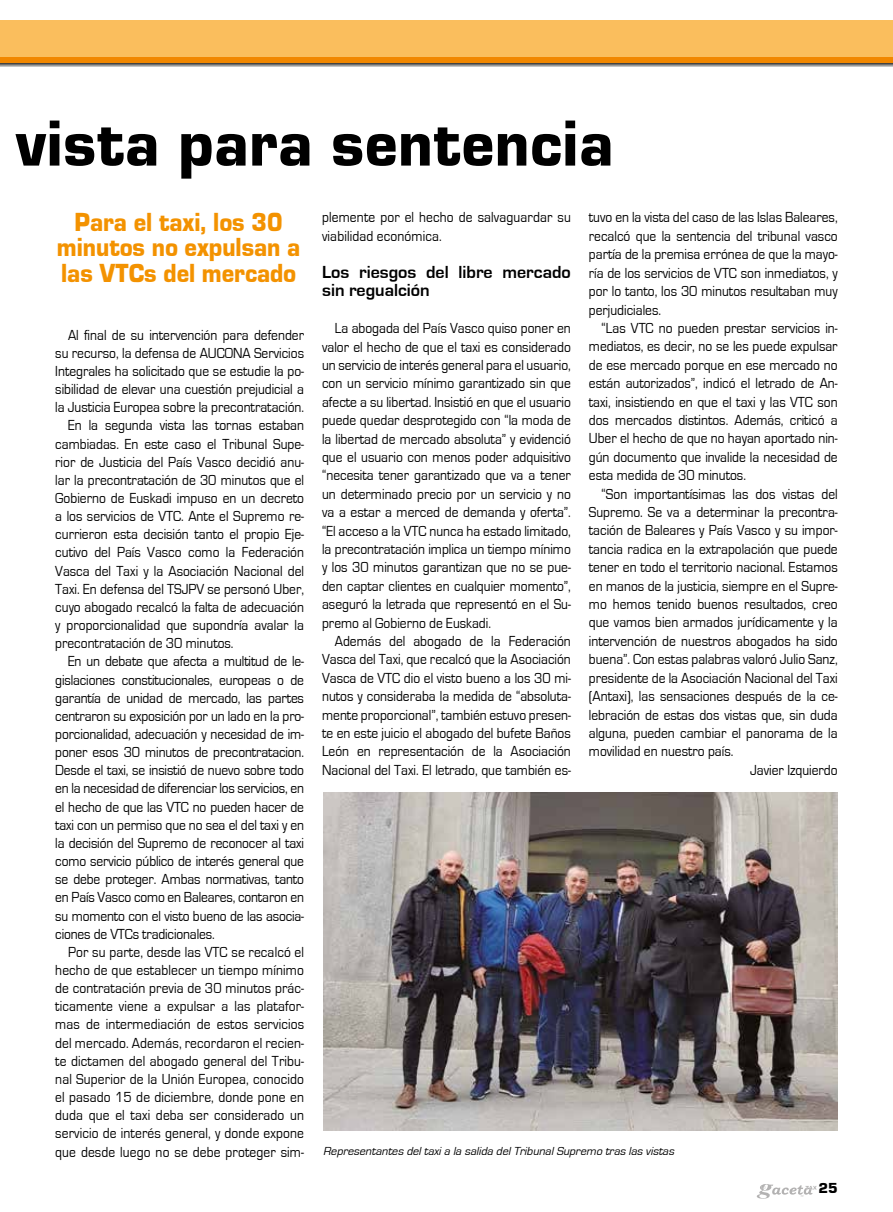
<style>
.page{position:relative;width:893px;height:1212px;background:#fff}
.page>*{position:absolute;margin:0;border:0;box-sizing:border-box;transform-origin:0 0}
.t1{font:900 67.5px "Eurostile";letter-spacing:.01em;color:#000;scale:.95 1}
.t2{font:900 27px/25.5px "Eurostile";color:#f39200;text-align:center;scale:.9 1}
.t3{font:700 18px/18.5px "Eurostile";color:#000}
.t4{font:15px/18.5px "Eurostile";color:#000;text-align:justify;scale:.9 1}
.t5{font:900 15px "Eurostile";color:#000}
.t6{font:italic 12px "Eurostile";color:#000}
</style>
<div class="page">
<img style="left:323px;top:792px;width:515px;height:338px">
<svg style="left:0;top:63px;width:893px;height:4px;background:#848484"></svg>
<div style="left:0;top:21px;width:893px;height:38px;background:#fabe5d"></div>
<div style="left:0;top:57px;width:893px;height:6px;background:#f18700"></div>
<svg style="left:756px;top:1184px;width:61px;height:15px"></svg>
<h1 class="t1" style="left:16px;top:106px;width:630px">vista para sentencia</h1>
<h2 class="t2" style="left:57px;top:209px;width:272px">Para el taxi, los 30 minutos no expulsan a las VTCs del mercado</h2>
<p class="t4" style="left:68px;top:326px;width:264px">Al final de su intervención para defender</p>
<p class="t4" style="left:55px;top:344px;width:278px">su recurso, la defensa de AUCONA Servicios</p>
<p class="t4" style="left:55px;top:362px;width:278px">Integrales ha solicitado que se estudie la po-</p>
<p class="t4" style="left:55px;top:380px;width:278px">sibilidad de elevar una cuestión prejudicial a</p>
<p class="t4" style="left:55px;top:398px;width:278px">la Justicia Europea sobre la precontratación.</p>
<p class="t4" style="left:68px;top:416px;width:264px">En la segunda vista las tornas estaban</p>
<p class="t4" style="left:55px;top:435px;width:278px">cambiadas. En este caso el Tribunal Supe-</p>
<p class="t4" style="left:55px;top:453px;width:278px">rior de Justicia del País Vasco decidió anu-</p>
<p class="t4" style="left:55px;top:471px;width:278px">lar la precontratación de 30 minutos que el</p>
<p class="t4" style="left:55px;top:489px;width:278px">Gobierno de Euskadi impuso en un decreto</p>
<p class="t4" style="left:55px;top:507px;width:278px">a los servicios de VTC. Ante el Supremo re-</p>
<p class="t4" style="left:55px;top:525px;width:278px">currieron esta decisión tanto el propio Eje-</p>
<p class="t4" style="left:55px;top:544px;width:278px">cutivo del País Vasco como la Federación</p>
<p class="t4" style="left:55px;top:562px;width:278px">Vasca del Taxi y la Asociación Nacional del</p>
<p class="t4" style="left:55px;top:580px;width:278px">Taxi. En defensa del TSJPV se personó Uber,</p>
<p class="t4" style="left:55px;top:598px;width:278px">cuyo abogado recalcó la falta de adecuación</p>
<p class="t4" style="left:55px;top:616px;width:278px">y proporcionalidad que supondría avalar la</p>
<p class="t4" style="left:55px;top:634px;width:200px">precontratación de 30 minutos.</p>
<p class="t4" style="left:68px;top:652px;width:264px">En un debate que afecta a multitud de le-</p>
<p class="t4" style="left:55px;top:671px;width:278px">gislaciones constitucionales, europeas o de</p>
<p class="t4" style="left:55px;top:689px;width:278px">garantía de unidad de mercado, las partes</p>
<p class="t4" style="left:55px;top:707px;width:278px">centraron su exposición por un lado en la pro-</p>
<p class="t4" style="left:55px;top:725px;width:278px">porcionalidad, adecuación y necesidad de im-</p>
<p class="t4" style="left:55px;top:743px;width:278px">poner esos 30 minutos de precontratacion.</p>
<p class="t4" style="left:55px;top:761px;width:278px">Desde el taxi, se insistió de nuevo sobre todo</p>
<p class="t4" style="left:55px;top:779px;width:278px">en la necesidad de diferenciar los servicios, en</p>
<p class="t4" style="left:55px;top:798px;width:278px">el hecho de que las VTC no pueden hacer de</p>
<p class="t4" style="left:55px;top:816px;width:278px">taxi con un permiso que no sea el del taxi y en</p>
<p class="t4" style="left:55px;top:834px;width:278px">la decisión del Supremo de reconocer al taxi</p>
<p class="t4" style="left:55px;top:852px;width:278px">como servicio público de interés general que</p>
<p class="t4" style="left:55px;top:870px;width:278px">se debe proteger. Ambas normativas, tanto</p>
<p class="t4" style="left:55px;top:888px;width:278px">en País Vasco como en Baleares, contaron en</p>
<p class="t4" style="left:55px;top:907px;width:278px">su momento con el visto bueno de las asocia-</p>
<p class="t4" style="left:55px;top:925px;width:179px">ciones de VTCs tradicionales.</p>
<p class="t4" style="left:68px;top:943px;width:264px">Por su parte, desde las VTC se recalcó el</p>
<p class="t4" style="left:55px;top:961px;width:278px">hecho de que establecer un tiempo mínimo</p>
<p class="t4" style="left:55px;top:979px;width:278px">de contratación previa de 30 minutos prác-</p>
<p class="t4" style="left:55px;top:997px;width:278px">ticamente viene a expulsar a las platafor-</p>
<p class="t4" style="left:55px;top:1015px;width:278px">mas de intermediación de estos servicios</p>
<p class="t4" style="left:55px;top:1034px;width:278px">del mercado. Además, recordaron el recien-</p>
<p class="t4" style="left:55px;top:1052px;width:278px">te dictamen del abogado general del Tribu-</p>
<p class="t4" style="left:55px;top:1070px;width:278px">nal Superior de la Unión Europea, conocido</p>
<p class="t4" style="left:55px;top:1088px;width:278px">el pasado 15 de diciembre, donde pone en</p>
<p class="t4" style="left:55px;top:1106px;width:278px">duda que el taxi deba ser considerado un</p>
<p class="t4" style="left:55px;top:1124px;width:278px">servicio de interés general, y donde expone</p>
<p class="t4" style="left:55px;top:1142px;width:278px">que desde luego no se debe proteger sim-</p>
<p class="t4" style="left:322px;top:209px;width:278px">plemente por el hecho de salvaguardar su viabilidad económica.</p>
<p class="t3" style="left:322px;top:263px;width:250px">Los riesgos del libre mercado sin regualción</p>
<p class="t4" style="left:322px;top:319px;width:278px;text-indent:13px">La abogada del País Vasco quiso poner en valor el hecho de que el taxi es considerado un servicio de interés general para el usuario, con un servicio mínimo garantizado sin que afecte a su libertad. Insistió en que el usuario puede quedar desprotegido con “la moda de la libertad de mercado absoluta” y evidenció que el usuario con menos poder adquisitivo “necesita tener garantizado que va a tener un determinado precio por un servicio y no va a estar a merced de demanda y oferta”. “El acceso a la VTC nunca ha estado limitado, la precontratación implica un tiempo mínimo y los 30 minutos garantizan que no se pue&shy;den captar clientes en cualquier momento”, aseguró la letrada que representó en el Su&shy;premo al Gobierno de Euskadi.</p>
<p class="t4" style="left:322px;top:632px;width:278px;text-indent:13px">Además del abogado de la Federación Vasca del Taxi, que recalcó que la Asociación Vasca de VTC dio el visto bueno a los 30 mi&shy;nutos y consideraba la medida de “absoluta&shy;mente proporcional”, también estuvo presen&shy;te en este juicio el abogado del bufete Baños León en representación de la Asociación Nacional del Taxi. El letrado, que también es-</p>
<p class="t4" style="left:589px;top:209px;width:278px">tuvo en la vista del caso de las Islas Baleares, recalcó que la sentencia del tribunal vasco partía de la premisa errónea de que la mayo&shy;ría de los servicios de VTC son inmediatos, y por lo tanto, los 30 minutos resultaban muy perjudiciales.</p>
<p class="t4" style="left:589px;top:319px;width:278px;text-indent:13px">“Las VTC no pueden prestar servicios in&shy;mediatos, es decir, no se les puede expulsar de ese mercado porque en ese mercado no están autorizados”, indicó el letrado de An&shy;taxi, insistiendo en que el taxi y las VTC son dos mercados distintos. Además, criticó a Uber el hecho de que no hayan aportado nin&shy;gún documento que invalide la necesidad de esta medida de 30 minutos.</p>
<p class="t4" style="left:602px;top:485px;width:264px">“Son importantísimas las dos vistas del</p>
<p class="t4" style="left:589px;top:503px;width:278px">Supremo. Se va a determinar la precontra-</p>
<p class="t4" style="left:589px;top:521px;width:278px">tación de Baleares y País Vasco y su impor-</p>
<p class="t4" style="left:589px;top:540px;width:278px">tancia radica en la extrapolación que puede</p>
<p class="t4" style="left:589px;top:558px;width:278px">tener en todo el territorio nacional. Estamos</p>
<p class="t4" style="left:589px;top:577px;width:278px">en manos de la justicia, siempre en el Supre-</p>
<p class="t4" style="left:589px;top:595px;width:278px">mo hemos tenido buenos resultados, creo</p>
<p class="t4" style="left:589px;top:614px;width:278px">que vamos bien armados jurídicamente y la</p>
<p class="t4" style="left:589px;top:632px;width:278px">intervención de nuestros abogados ha sido</p>
<p class="t4" style="left:589px;top:650px;width:278px">buena”. Con estas palabras valoró Julio Sanz,</p>
<p class="t4" style="left:589px;top:669px;width:278px">presidente de la Asociación Nacional del Taxi</p>
<p class="t4" style="left:589px;top:687px;width:278px">(Antaxi), las sensaciones después de la ce-</p>
<p class="t4" style="left:589px;top:706px;width:278px">lebración de estas dos vistas que, sin duda</p>
<p class="t4" style="left:589px;top:724px;width:278px">alguna, pueden cambiar el panorama de la</p>
<p class="t4" style="left:589px;top:742px;width:162px">movilidad en nuestro país.</p>
<p class="t4" style="left:750px;top:761px;width:99px">Javier Izquierdo</p>
<p class="t6" style="left:323px;top:1145px;width:355px">Representantes deltaxia la salida delTribunalSupremo tras las vistas</p>
<p class="t5" style="left:818px;top:1180px;width:21px">25</p>
</div>
